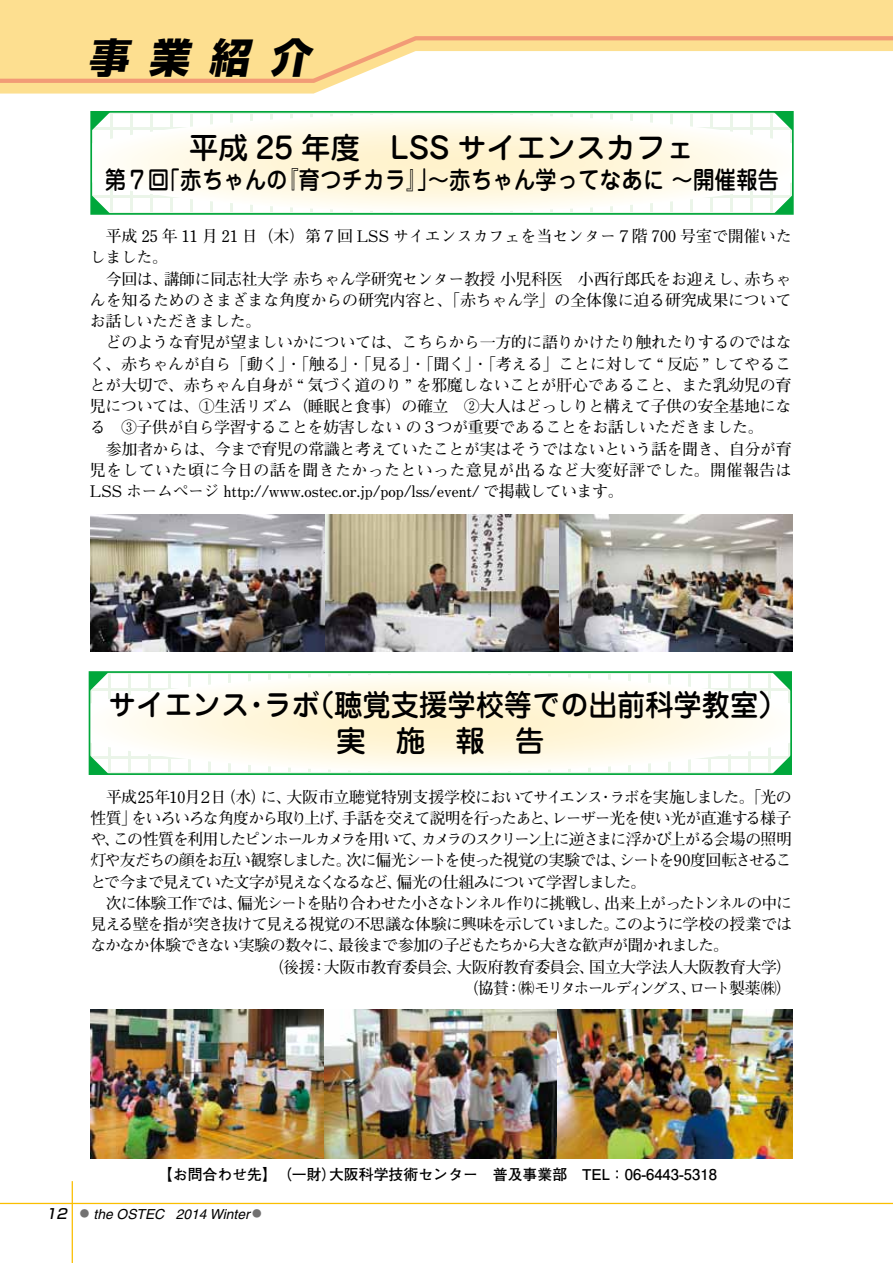
<style>
.page{position:relative;width:893px;height:1263px;background:#fff}
.page>*{position:absolute;margin:0;border:0;box-sizing:border-box;transform-origin:0 0}
.t1{font:italic 800 40.35px "Shin Go Pr 5";color:#000}
.t2{font:500 29.7px/35.1px "Jun 34 Pro";color:#000;text-align:center;scale:.95 1}
.t3{font:500 29.7px "Jun 34 Pro";color:#000}
.t4{font:500 24.45px "Jun 34 Pro";color:#000;scale:.88 1}
.t5{font:700 15.9px/21.3px "Futo Min A101 Pr 5";letter-spacing:-.04em;color:#000;text-align:justify}
.t6{font:700 15.9px "Futo Min A101 Pr 5";letter-spacing:-.08em;color:#000}
.t7{font:700 15.9px/21.3px "Futo Min A101 Pr 5";color:#000}
.t8{font:700 15.9px "Futo Min A101 Pr 5";letter-spacing:-.06em;color:#000}
.t9{font:700 15.9px "Futo Min A101 Pr 5";letter-spacing:-.105em;color:#000}
.t10{font:700 15.9px "Futo Min A101 Pr 5";letter-spacing:-.09em;color:#000}
.t11{font:700 15.9px "Futo Min A101 Pr 5";letter-spacing:-.085em;color:#000}
.t12{font:700 15.9px "Futo Min A101 Pr 5";letter-spacing:-.07em;color:#000}
.t13{font:700 15.9px "Futo Min A101 Pr 5";letter-spacing:-.095em;color:#000}
.t14{font:700 15.9px "Futo Min A101 Pr 5";letter-spacing:-.155em;color:#000}
.t15{font:700 14.85px "Futo Go B101 Pr 5";color:#000}
.t16{font:italic 13.8px "Helvetica";color:#000}
.s1{font-family:"Shin Go Pr 5";font-weight:500}
.s2{font-family:"Ryumin Pr 5";font-weight:300;font-style:normal;font-size:9.6px;color:#727171}
</style>
<div class="page">
<hr style="left:72px;top:1181px;width:1px;height:82px;background:#fabe00">
<hr style="left:0;top:1203px;width:893px;height:1px;background:#fabe00">
<svg style="left:0;top:0;width:893px;height:94px;background:#fde39f"></svg>
<svg style="left:0;top:34px;width:893px;height:51px"></svg>
<svg style="left:110px;top:114px;width:681px;height:98px"></svg>
<svg style="left:774px;top:114px;width:17px;height:17px"></svg>
<svg style="left:774px;top:195px;width:17px;height:17px"></svg>
<div style="left:90px;top:111px;width:704px;height:104px;border:2px solid #00a73b"></div>
<svg style="left:91px;top:112px;width:19px;height:19px"></svg>
<svg style="left:91px;top:195px;width:19px;height:19px"></svg>
<img style="left:90px;top:514px;width:702px;height:138px">
<svg style="left:108px;top:674px;width:681px;height:98px"></svg>
<svg style="left:772px;top:674px;width:17px;height:17px"></svg>
<svg style="left:772px;top:755px;width:17px;height:17px"></svg>
<div style="left:89px;top:671px;width:703px;height:104px;border:2px solid #00a73b"></div>
<svg style="left:90px;top:672px;width:19px;height:19px"></svg>
<svg style="left:90px;top:755px;width:19px;height:19px"></svg>
<img style="left:90px;top:1009px;width:702px;height:149px">
<h1 class="t1" style="left:88px;top:25px;width:234px">事業紹介</h1>
<h2 class="t3" style="left:189px;top:125px;width:508px">平成 25 年度　LSS サイエンスカフェ</h2>
<h3 class="t4" style="left:105px;top:160px;width:768px">第７回「赤ちゃんの『育つチカラ』」～赤ちゃん学ってなあに ～開催報告</h3>
<p class="t7" style="left:90px;top:224px;width:703px;text-indent:16px">平成 25 年 11 月 21 日（木）第７回 LSS サイエンスカフェを当センター７階 700 号室で開催いたしました。</p>
<p class="t5" style="left:90px;top:267px;width:703px;text-indent:16px">今回は、講師に同志社大学 赤ちゃん学研究センター教授 小児科医　小西行郎氏をお迎えし、赤ちゃんを知るためのさまざまな角度からの研究内容と、「赤ちゃん学」の全体像に迫る研究成果についてお話しいただきました。</p>
<p class="t5" style="left:90px;top:330px;width:703px;text-indent:16px">どのような育児が望ましいかについては、こちらから一方的に語りかけたり触れたりするのではなく、赤ちゃんが自ら「動く」・「触る」・「見る」・「聞く」・「考える」ことに対して “ 反応 ” してやることが大切で、赤ちゃん自身が “ 気づく道のり ” を邪魔しないことが肝心であること、また乳幼児の育児については、①生活リズム（睡眠と食事）の確立　②大人はどっしりと構えて子供の安全基地になる　③子供が自ら学習することを妨害しない の３つが重要であることをお話しいただきました。</p>
<p class="t5" style="left:90px;top:437px;width:703px;text-indent:16px">参加者からは、今まで育児の常識と考えていたことが実はそうではないという話を聞き、自分が育児をしていた頃に今日の話を聞きたかったといった意見が出るなど大変好評でした。開催報告はLSS ホームページ http://www.ostec.or.jp/pop/lss/event/ で掲載しています。</p>
<h2 class="t2" style="left:108px;top:685px;width:716px">サイエンス・ラボ（聴覚支援学校等での出前科学教室）実　施　報　告</h2>
<p class="t8" style="left:90px;top:784px;width:703px">　平成25年10月２日（水）に、大阪市立聴覚特別支援学校においてサイエンス・ラボを実施しました。「光の</p>
<p class="t6" style="left:90px;top:805px;width:703px">性質」をいろいろな角度から取り上げ、手話を交えて説明を行ったあと、レーザー光を使い光が直進する様子</p>
<p class="t9" style="left:90px;top:827px;width:703px">や、この性質を利用したピンホールカメラを用いて、カメラのスクリーン上に逆さまに浮かび上がる会場の照明</p>
<p class="t10" style="left:90px;top:848px;width:703px">灯や友だちの顔をお互い観察しました。次に偏光シートを使った視覚の実験では、シートを90度回転させるこ</p>
<p class="t13" style="left:90px;top:869px;width:558px">とで今まで見えていた文字が見えなくなるなど、偏光の仕組みについて学習しました。</p>
<p class="t11" style="left:90px;top:890px;width:703px">　次に体験工作では、偏光シートを貼り合わせた小さなトンネル作りに挑戦し、出来上がったトンネルの中に</p>
<p class="t12" style="left:90px;top:912px;width:703px">見える壁を指が突き抜けて見える視覚の不思議な体験に興味を示していました。このように学校の授業では</p>
<p class="t6" style="left:90px;top:933px;width:640px">なかなか体験できない実験の数々に、最後まで参加の子どもたちから大きな歓声が聞かれました。</p>
<p class="t5" style="left:268px;top:954px;width:525px">（後援：大阪市教育委員会、大阪府教育委員会、国立大学法人大阪教育大学）</p>
<p class="t14" style="left:463px;top:975px;width:331px">（協賛：㈱モリタホールディングス、ロート製薬㈱）</p>
<p class="t15" style="left:158px;top:1163px;width:560px">【お問合わせ先】　（一財）大阪科学技術センター　普及事業部　TEL：06-6443-5318</p>
<p class="t16" style="left:46px;top:1206px;width:217px"><span class="s1">12</span> <span class="s2">●</span> the OSTEC 2014 Winter <span class="s2">●</span></p>
</div>
